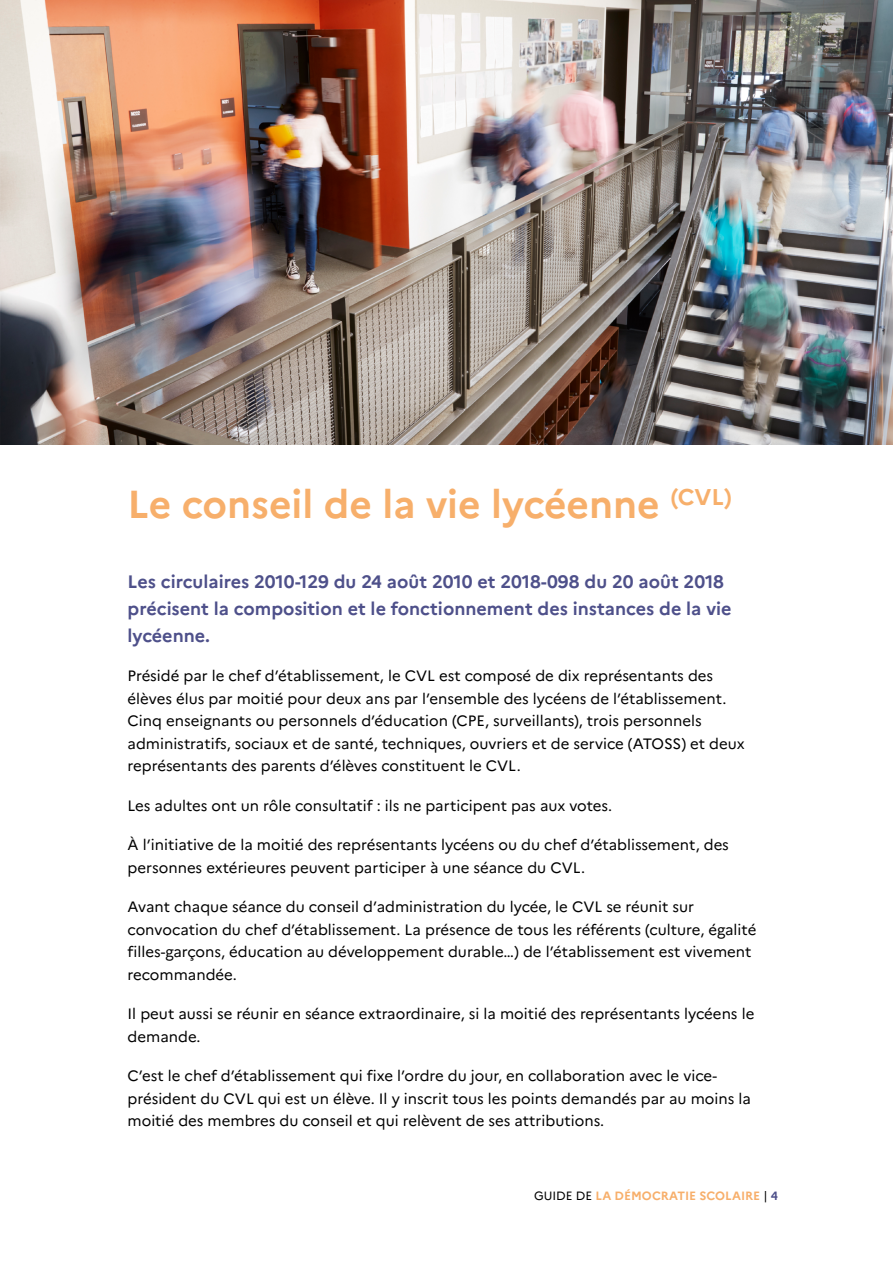
<style>
.page{position:relative;width:893px;height:1263px;background:#fff}
.page>*{position:absolute;margin:0;border:0;box-sizing:border-box;transform-origin:0 0}
.t1{font:700 39px "Marianne";color:#f7af6b}
.t2{font:700 18px/27px "Marianne";color:#4e508a}
.t3{font:15px/22.5px "Marianne";color:#000}
.t4{font:700 12px "Marianne";color:#f7af6b}
.s1{font-weight:400;color:#000}
.s2{color:#4e508a}
</style>
<div class="page">
<img style="left:0;top:0;width:893px;height:444px">
<h1 class="t1" style="left:128px;top:481px;width:606px">Le conseil de la vie lycéenne <sup>(CVL)</sup></h1>
<p class="t2" style="left:128px;top:568px;width:605px">Les circulaires 2010-129 du 24 août 2010 et 2018-098 du 20 août 2018 précisent la composition et le fonctionnement des instances de la vie lycéenne.</p>
<p class="t3" style="left:128px;top:665px;width:619px">Présidé par le chef d’établissement, le CVL est composé de dix représentants des élèves élus par moitié pour deux ans par l’ensemble des lycéens de l’établissement.<br>Cinq enseignants ou personnels d’éducation (CPE, surveillants), trois personnels administratifs, sociaux et de santé, techniques, ouvriers et de service (ATOSS) et deux représentants des parents d’élèves constituent le CVL.</p>
<p class="t3" style="left:128px;top:794px;width:486px">Les adultes ont un rôle consultatif : ils ne participent pas aux votes.</p>
<p class="t3" style="left:128px;top:834px;width:603px">À l’initiative de la moitié des représentants lycéens ou du chef d’établissement, des personnes extérieures peuvent participer à une séance du CVL.</p>
<p class="t3" style="left:128px;top:896px;width:630px">Avant chaque séance du conseil d’administration du lycée, le CVL se réunit sur convocation du chef d’établissement. La présence de tous les référents (culture, égalité filles-garçons, éducation au développement durable…) de l’établissement est vivement recommandée.</p>
<p class="t3" style="left:128px;top:1003px;width:628px">Il peut aussi se réunir en séance extraordinaire, si la moitié des représentants lycéens le demande.</p>
<p class="t3" style="left:128px;top:1065px;width:625px">C’est le chef d’établissement qui fixe l’ordre du jour, en collaboration avec le vice&shy;président du CVL qui est un élève. Il y inscrit tous les points demandés par au moins la moitié des membres du conseil et qui relèvent de ses attributions.</p>
<p class="t4" style="left:534px;top:1188px;width:246px"><span class="s1">GUIDE DE</span> LA DÉMOCRATIE SCOLAIRE <span class="s1">|</span> <span class="s2">4</span></p>
</div>
